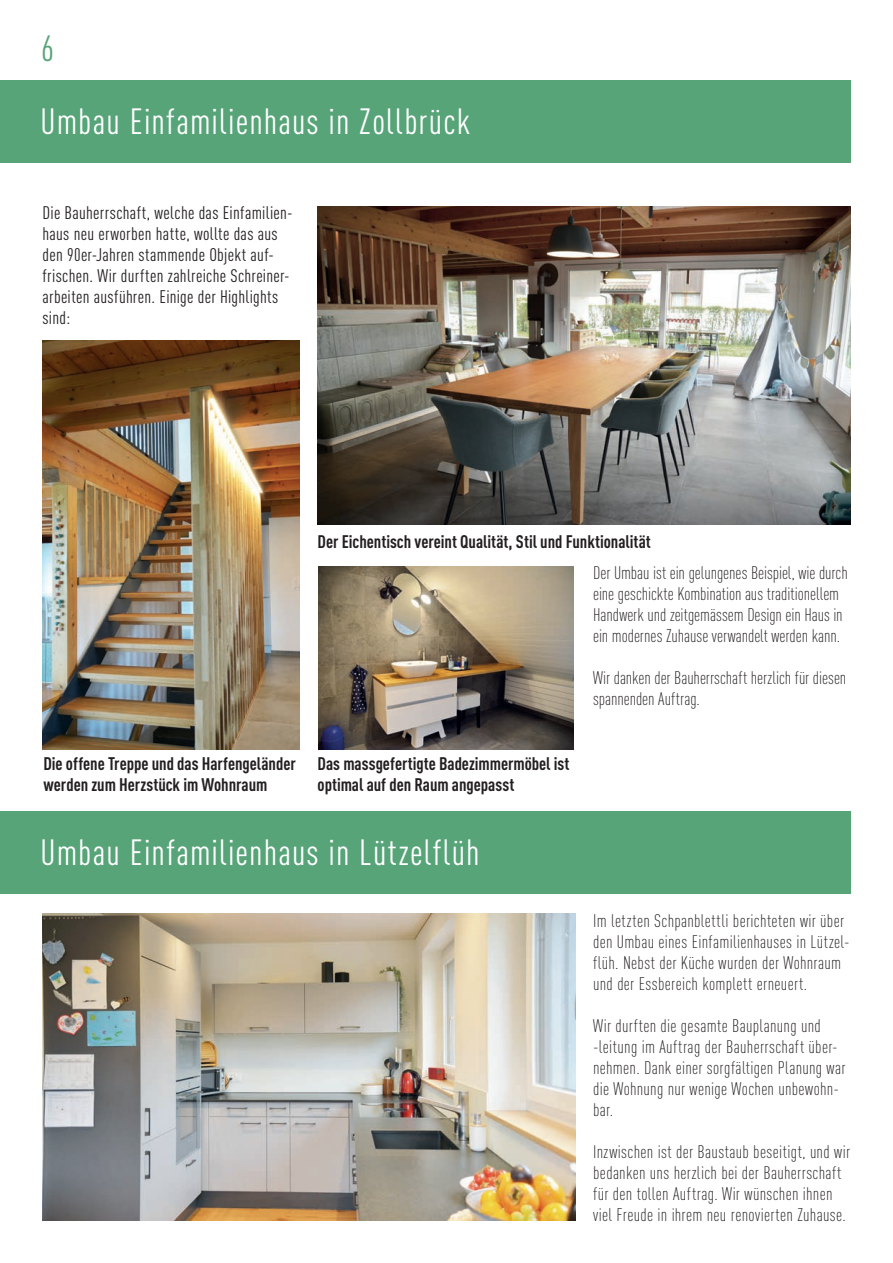
<style>
.page{position:relative;width:893px;height:1263px;background:#fff}
.page>*{position:absolute;margin:0;border:0;box-sizing:border-box;transform-origin:0 0}
.t1{font:condensed 36px "DIN Pro";letter-spacing:.03em;color:#fff}
.t2{font:condensed 36px "DIN Pro";color:#57a479}
.t3{font:300 condensed 18px/21px "DIN Pro";letter-spacing:.015em;color:#231f20}
.t4{font:300 condensed 18px/21px "DIN Pro";letter-spacing:-.005em;color:#231f20}
.t5{font:condensed 18px/21px "DIN Pro";letter-spacing:.015em;color:#231f20}
.t6{font:700 condensed 18px/21px "DIN Pro";letter-spacing:-.005em;color:#231f20}
</style>
<div class="page">
<div style="left:0;top:80px;width:850px;height:82px;background:#57a479"></div>
<div style="left:0;top:811px;width:850px;height:82px;background:#57a479"></div>
<img style="left:318px;top:207px;width:532px;height:318px">
<img style="left:319px;top:566px;width:255px;height:183px">
<img style="left:43px;top:914px;width:532px;height:306px">
<img style="left:43px;top:340px;width:257px;height:409px">
<h1 class="t2" style="left:41px;top:22px;width:14px">6</h1>
<h1 class="t1" style="left:41px;top:96px;width:431px">Umbau Einfamilienhaus in Zollbrück</h1>
<p class="t5" style="left:43px;top:200px;width:252px">Die Bauherrschaft, welche das Einfamilien&shy;haus neu erworben hatte, wollte das aus den 90er-Jahren stammende Objekt auf&shy;frischen. Wir durften zahlreiche Schreiner&shy;arbeiten ausführen. Einige der Highlights sind:</p>
<p class="t6" style="left:44px;top:752px;width:254px">Die offene Treppe und das Harfengeländer werden zum Herzstück im Wohnraum</p>
<p class="t6" style="left:318px;top:530px;width:335px">Der Eichentisch vereint Qualität, Stil und Funktionalität</p>
<p class="t4" style="left:593px;top:561px;width:256px">Der Umbau ist ein gelungenes Beispiel, wie durch eine geschickte Kombination aus traditionellem Handwerk und zeitgemässem Design ein Haus in ein modernes Zuhause verwandelt werden kann.</p>
<p class="t4" style="left:593px;top:666px;width:255px">Wir danken der Bauherrschaft herzlich für diesen spannenden Auftrag.</p>
<p class="t6" style="left:318px;top:752px;width:253px">Das massgefertigte Badezimmermöbel ist optimal auf den Raum angepasst</p>
<h1 class="t1" style="left:41px;top:826px;width:440px">Umbau Einfamilienhaus in Lützelflüh</h1>
<p class="t3" style="left:593px;top:909px;width:258px">Im letzten Schpanblettli berichteten wir über den Umbau eines Einfamilienhauses in Lützel&shy;flüh. Nebst der Küche wurden der Wohnraum und der Essbereich komplett erneuert.</p>
<p class="t3" style="left:593px;top:1014px;width:254px">Wir durften die gesamte Bauplanung und -leitung im Auftrag der Bauherrschaft über&shy;nehmen. Dank einer sorgfältigen Planung war die Wohnung nur wenige Wochen unbewohn&shy;bar.</p>
<p class="t3" style="left:593px;top:1140px;width:258px">Inzwischen ist der Baustaub beseitigt, und wir bedanken uns herzlich bei der Bauherrschaft für den tollen Auftrag. Wir wünschen ihnen viel Freude in ihrem neu renovierten Zuhause.</p>
</div>
